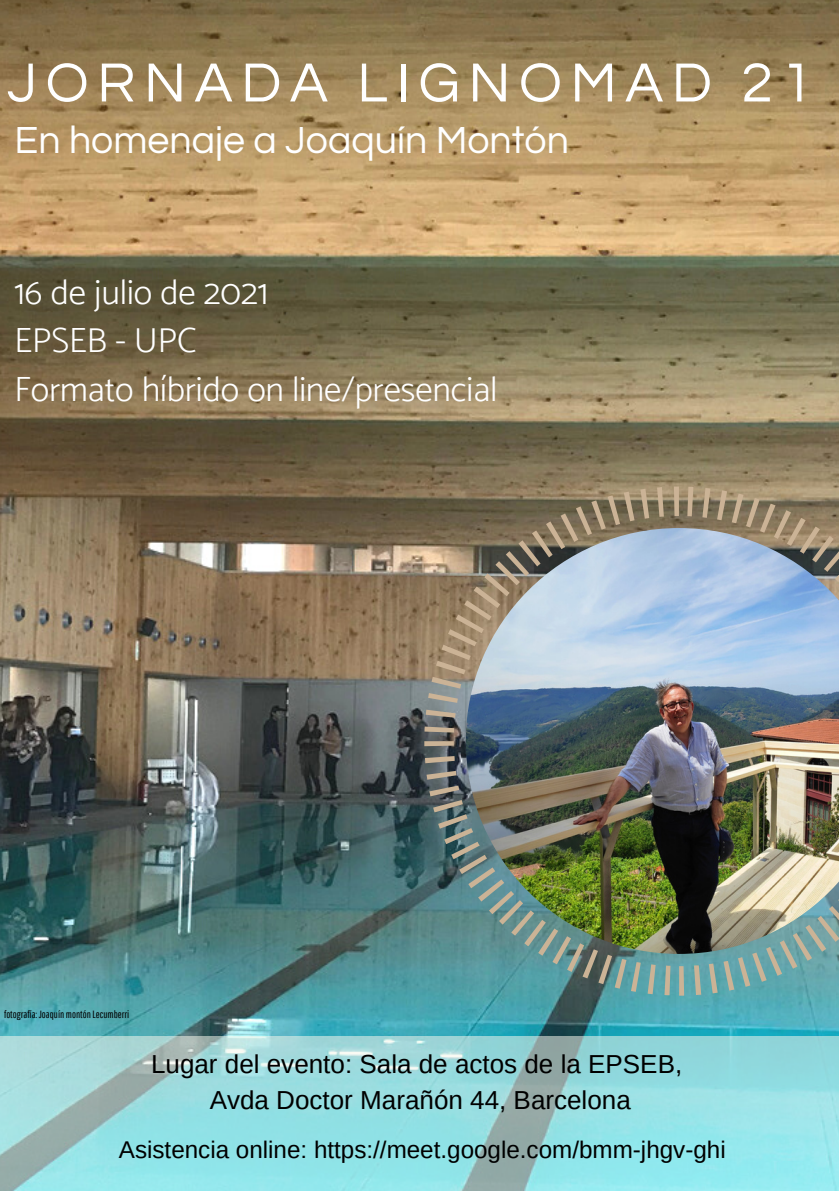
<style>
.page{position:relative;width:839px;height:1191px;background:#fff}
.page>*{position:absolute;margin:0;border:0;box-sizing:border-box;transform-origin:0 0}
.t1{font:57.2px "Questrial";letter-spacing:.15em;color:#fff}
.t2{font:39.2px "Questrial";color:#fff}
.t3{font:300 35px "Catamaran";color:#fff}
.t4{font:26px "Arimo";color:#000}
.t5{font:24.2px "Arimo";color:#000}
.t6{font:10.6px "Pathway Gothic One";color:#000}
</style>
<div class="page">
<img style="left:0;top:0;width:838px;height:1036px">
<svg style="left:424px;top:487px;width:414px;height:509px;background:#78877b"></svg>
<img style="left:466px;top:528px;width:372px;height:426px">
<svg style="left:0;top:1036px;width:838px;height:155px;background:#97d9dc"></svg>
<p class="t1" style="left:7px;top:55px;width:807px">JORNADA LIGNOMAD 21</p>
<p class="t2" style="left:15px;top:121px;width:556px">En homenaje a Joaquín Montón</p>
<p class="t3" style="left:15px;top:272px;width:255px">16 de julio de 2021</p>
<p class="t3" style="left:15px;top:320px;width:183px">EPSEB - UPC</p>
<p class="t3" style="left:15px;top:368px;width:484px">Formato híbrido on line/presencial</p>
<p class="t6" style="left:4px;top:1008px;width:127px">fotografía:JoaquínmontónLecumberri</p>
<p class="t4" style="left:151px;top:1049px;width:532px">Lugar del evento: Sala de actos de la EPSEB,</p>
<p class="t4" style="left:210px;top:1085px;width:422px">Avda Doctor Marañón 44, Barcelona</p>
<p class="t5" style="left:119px;top:1136px;width:608px">Asistencia online: https://meet.google.com/bmm-jhgv-ghi</p>
</div>
